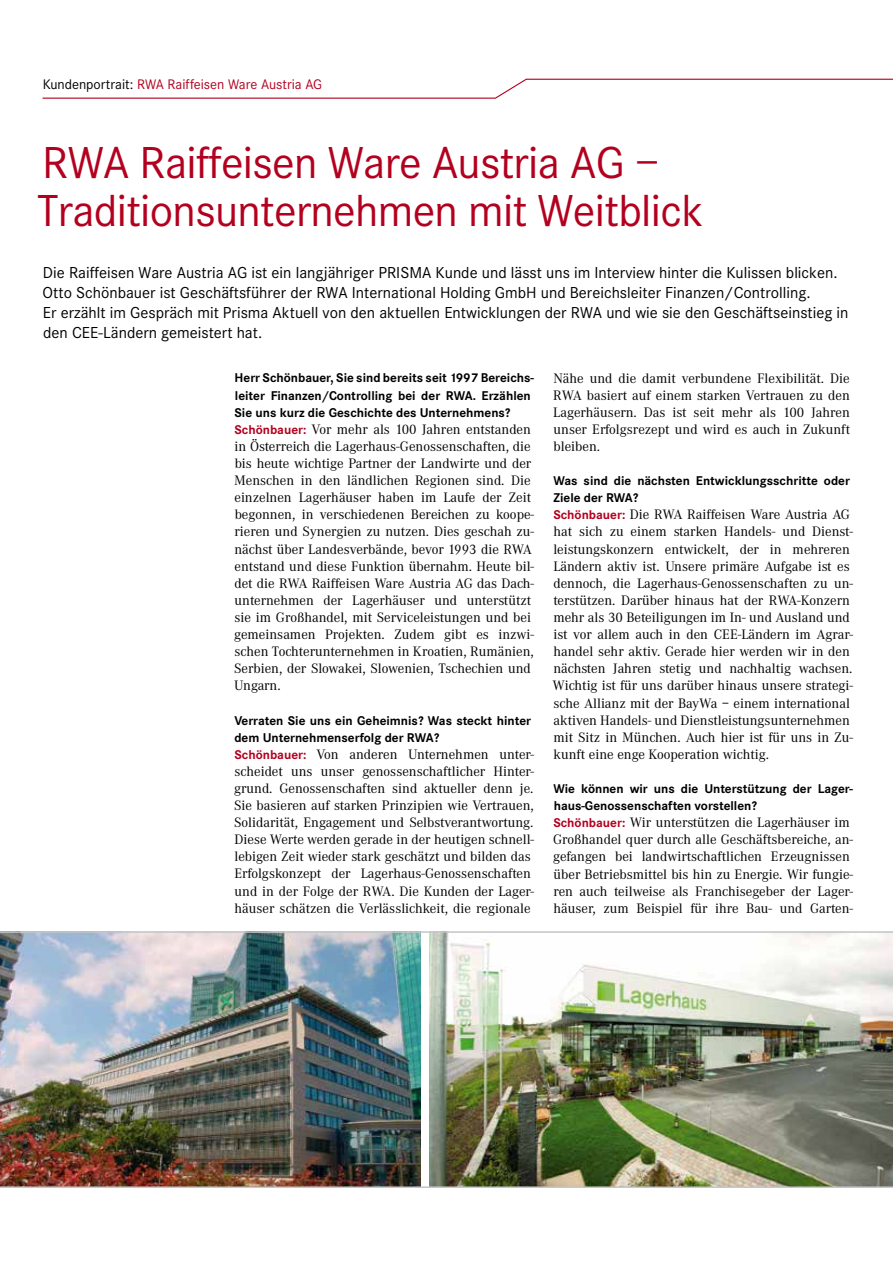
<style>
.page{position:relative;width:893px;height:1263px;background:#fff}
.page>*{position:absolute;margin:0;border:0;box-sizing:border-box;transform-origin:0 0}
.t1{font:46.5px/48px "Corporate S";letter-spacing:-.015em;color:#b3001f}
.t2{font:16.5px/19.8px "Corporate S";color:#000}
.t3{font:14.4px "Corporate S";color:#b3001f}
.t4{font:14.25px/17.1px "Corporate A";color:#000}
.t5{font:700 13.2px/17.1px "Corporate S";color:#000}
.s1{color:#000}
.s2{font-family:"Corporate S";font-weight:700;font-size:13.2px;color:#b3001f}
</style>
<div class="page">
<svg style="left:42px;top:78px;width:851px;height:21px"></svg>
<img style="left:429px;top:933px;width:464px;height:253px">
<img style="left:0;top:933px;width:421px;height:253px">
<hr style="left:0;top:1186px;width:893px;height:2px;background:#c3c5c8">
<hr style="left:0;top:931px;width:893px;height:2px;background:#c3c5c8">
<p class="t3" style="left:43px;top:77px;width:281px"><span class="s1">Kundenportrait:</span> RWA Raiffeisen Ware Austria AG</p>
<h1 class="t1" style="left:37px;top:140px;width:668px">RWA Raiffeisen Ware Austria AG –<br>Traditionsunternehmen mit Weitblick</h1>
<p class="t2" style="left:43px;top:263px;width:807px">Die Raiffeisen Ware Austria AG ist ein langjähriger PRISMA Kunde und lässt uns im Interview hinter die Kulissen blicken.<br>Otto Schönbauer ist Geschäftsführer der RWA International Holding GmbH und Bereichsleiter Finanzen/Controlling.<br>Er erzählt im Gespräch mit Prisma Aktuell von den aktuellen Entwicklungen der RWA und wie sie den Geschäftseinstieg in den CEE-Ländern gemeistert hat.</p>
<p class="t5" style="left:234px;top:370px;width:301px">Herr Schönbauer, Sie sind bereits seit 1997 Bereichs&shy;leiter Finanzen/Controlling bei der RWA. Erzählen<br>Sie uns kurz die Geschichte des Unternehmens?</p>
<p class="t4" style="left:234px;top:421px;width:302px"><span class="s2">Schönbauer:</span> Vor mehr als 100 Jahren entstanden in Österreich die Lagerhaus-Genossenschaften, die bis heute wichtige Partner der Landwirte und der Menschen in den ländlichen Regionen sind. Die einzelnen Lagerhäuser haben im Laufe der Zeit begonnen, in verschiedenen Bereichen zu koope&shy;rieren und Synergien zu nutzen. Dies geschah zu&shy;nächst über Landesverbände, bevor 1993 die RWA entstand und diese Funktion übernahm. Heute bil&shy;det die RWA Raiffeisen Ware Austria AG das Dach&shy;unternehmen der Lagerhäuser und unterstützt sie im Großhandel, mit Serviceleistungen und bei gemeinsamen Projekten. Zudem gibt es inzwi&shy;schen Tochterunternehmen in Kroatien, Rumänien, Serbien, der Slowakei, Slowenien, Tschechien und Ungarn.</p>
<p class="t5" style="left:234px;top:712px;width:298px">Verraten Sie uns ein Geheimnis? Was steckt hinter dem Unternehmenserfolg der RWA?</p>
<p class="t4" style="left:234px;top:746px;width:302px"><span class="s2">Schönbauer:</span> Von anderen Unternehmen unter&shy;scheidet uns unser genossenschaftlicher Hinter&shy;grund. Genossenschaften sind aktueller denn je.<br>Sie basieren auf starken Prinzipien wie Vertrauen, Solidarität, Engagement und Selbstverantwortung.<br>Diese Werte werden gerade in der heutigen schnell&shy;lebigen Zeit wieder stark geschätzt und bilden das Erfolgskonzept der Lagerhaus-Genossenschaften und in der Folge der RWA. Die Kunden der Lager&shy;häuser schätzen die Verlässlichkeit, die regionale</p>
<p class="t4" style="left:553px;top:370px;width:298px;text-align:justify">Nähe und die damit verbundene Flexibilität. Die RWA basiert auf einem starken Vertrauen zu den Lagerhäusern. Das ist seit mehr als 100 Jahren unser Erfolgsrezept und wird es auch in Zukunft bleiben.</p>
<p class="t5" style="left:553px;top:472px;width:298px">Was sind die nächsten Entwicklungsschritte oder<br>Ziele der RWA?</p>
<p class="t4" style="left:553px;top:506px;width:302px"><span class="s2">Schönbauer:</span> Die RWA Raiffeisen Ware Austria AG hat sich zu einem starken Handels- und Dienst&shy;leistungskonzern entwickelt, der in mehreren Ländern aktiv ist. Unsere primäre Aufgabe ist es dennoch, die Lagerhaus-Genossenschaften zu un&shy;terstützen. Darüber hinaus hat der RWA-Konzern mehr als 30 Beteiligungen im In- und Ausland und ist vor allem auch in den CEE-Ländern im Agrar&shy;handel sehr aktiv. Gerade hier werden wir in den nächsten Jahren stetig und nachhaltig wachsen.<br>Wichtig ist für uns darüber hinaus unsere strategi&shy;sche Allianz mit der BayWa – einem international aktiven Handels- und Dienstleistungsunternehmen mit Sitz in München. Auch hier ist für uns in Zu&shy;kunft eine enge Kooperation wichtig.</p>
<p class="t5" style="left:553px;top:780px;width:301px">Wie können wir uns die Unterstützung der Lager&shy;haus-Genossenschaften vorstellen?</p>
<p class="t4" style="left:553px;top:814px;width:302px"><span class="s2">Schönbauer:</span> Wir unterstützen die Lagerhäuser im Großhandel quer durch alle Geschäftsbereiche, an&shy;gefangen bei landwirtschaftlichen Erzeugnissen über Betriebsmittel bis hin zu Energie. Wir fungie&shy;ren auch teilweise als Franchisegeber der Lager&shy;häuser, zum Beispiel für ihre Bau- und Garten-</p>
</div>
